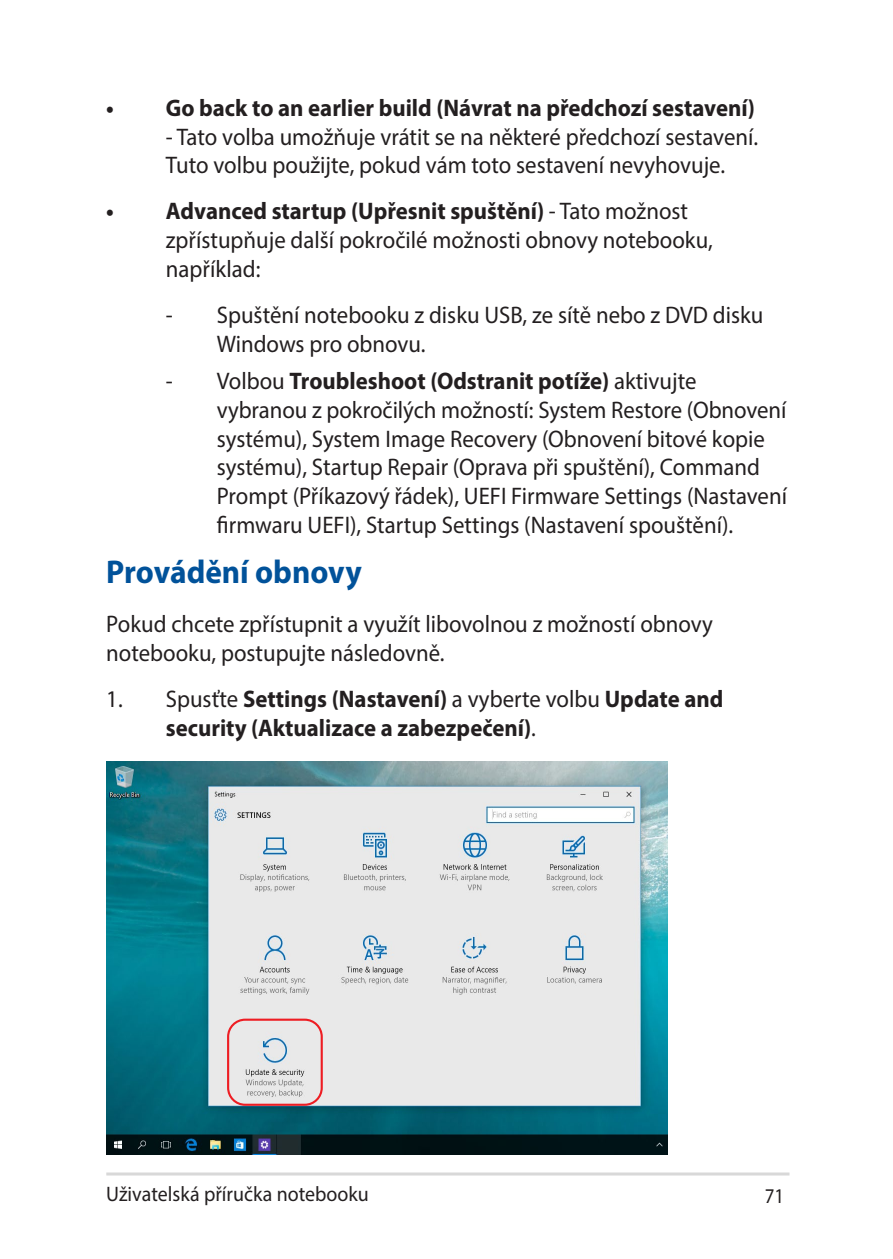
<style>
.page{position:relative;width:893px;height:1259px;background:#fff}
.page>*{position:absolute;margin:0;border:0;box-sizing:border-box;transform-origin:0 0}
.t1{font:700 33px "Myriad Pro";color:#01529a;scale:.95 1}
.t2{font:24px/28.8px "Myriad Pro";color:#231f20;scale:.95 1}
.t3{font:700 24px/28.8px "Myriad Pro";color:#231f20;scale:.95 1}
.t4{font:21px "Myriad Pro";color:#231f20;scale:.95 1}
.t5{font:21px "Myriad Pro";color:#231f20;scale:.9 1}
.s1{font-weight:700}
.s2{font-weight:400}
</style>
<div class="page">
<hr style="left:106px;top:1172px;width:683px;height:3px;background:#d8d8d8">
<img style="left:106px;top:761px;width:561px;height:393px">
<div style="left:227px;top:1018px;width:96px;height:87px;border:2px solid #ee1d23;border-radius:17px"></div>
<p class="t3" style="left:106px;top:92px;width:684px">• Go back to an earlier build (Návrat na předchozí sestavení)</p>
<p class="t2" style="left:166px;top:122px;width:625px">- Tato volba umožňuje vrátit se na některé předchozí sestavení.<br>Tuto volbu použijte, pokud vám toto sestavení nevyhovuje.</p>
<p class="t2" style="left:166px;top:196px;width:577px;text-indent:-60px"><span class="s1">• Advanced startup (Upřesnit spuštění)</span> - Tato možnost zpřístupňuje další pokročilé možnosti obnovy notebooku, například:</p>
<p class="t2" style="left:217px;top:300px;width:577px;text-indent:-51px">- Spuštění notebooku z disku USB, ze sítě nebo z DVD disku<br>Windows pro obnovu.</p>
<p class="t2" style="left:217px;top:366px;width:602px;text-indent:-51px">- Volbou <span class="s1">Troubleshoot (Odstranit potíže)</span> aktivujte vybranou z pokročilých možností: System Restore (Obnovení systému), System Image Recovery (Obnovení bitové kopie systému), Startup Repair (Oprava při spuštění), Command Prompt (Příkazový řádek), UEFI Firmware Settings (Nastavení firmwaru UEFI), Startup Settings (Nastavení spouštění).</p>
<h1 class="t1" style="left:106px;top:550px;width:270px">Provádění obnovy</h1>
<p class="t2" style="left:106px;top:609px;width:640px">Pokud chcete zpřístupnit a využít libovolnou z možností obnovy notebooku, postupujte následovně.</p>
<p class="t3" style="left:166px;top:683px;width:588px;text-indent:-60px"><span class="s2">1. Spusťte</span> Settings (Nastavení) <span class="s2">a vyberte volbu</span> Update and security (Aktualizace a zabezpečení)<span class="s2">.</span></p>
<p class="t4" style="left:106px;top:1180px;width:278px">Uživatelská příručka notebooku</p>
<p class="t5" style="left:765px;top:1182px;width:23px">71</p>
</div>
